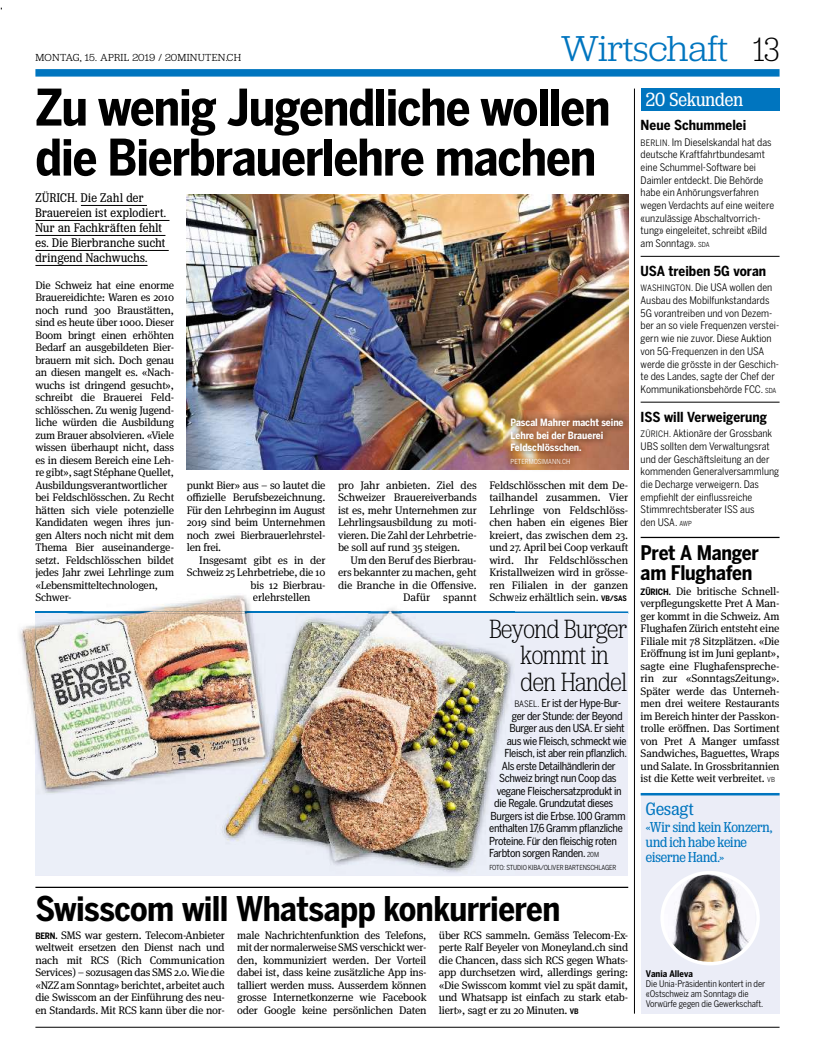
<style>
.page{position:relative;width:815px;height:1063px;background:#fff}
.page>*{position:absolute;margin:0;border:0;box-sizing:border-box;transform-origin:0 0}
.t1{font:700 50px/50px "Benton Sans Cond";letter-spacing:-.025em;color:#000}
.t2{font:300 37.5px "Jubilat";letter-spacing:-.01em;color:#0075bf}
.t3{font:700 33.75px "Benton Sans Cond";letter-spacing:-.015em;color:#000}
.t4{font:300 27.5px/26.2px "Jubilat Cond";letter-spacing:-.015em;color:#000}
.t5{font:700 20px/20px "Benton Sans Cond";letter-spacing:-.015em;color:#000}
.t6{font:20px "Jubilat Cond";color:#fff}
.t7{font:18.75px "Jubilat Cond";letter-spacing:.015em;color:#0075bf}
.t8{font:15px/15px "Jubilat Cond";letter-spacing:-.01em;color:#0075bf}
.t9{font:700 13.75px "Benton Sans Cond";color:#000}
.t10{font:13.12px/15px "Jubilat Cond";letter-spacing:.025em;color:#000}
.t11{font:11px/12.5px "Meta Serif OT";letter-spacing:-.02em;color:#000;text-align:justify}
.t12{font:11px "Benton Sans Cond";letter-spacing:-.03em;color:#000}
.t13{font:300 10.62px "Jubilat";letter-spacing:.02em;color:#000}
.t14{font:10.25px/12.8px "Benton Sans Cond";color:#000}
.t15{font:700 10px/12.5px "Benton Sans Cond";letter-spacing:-.005em;color:#fff}
.t16{font:9px/10px "Benton Sans Cond";letter-spacing:-.01em;color:#000}
.t17{font:700 9px "Benton Sans Cond";letter-spacing:.005em;color:#000}
.t18{font:6.88px "Benton Sans Cond";letter-spacing:-.015em;color:#000}
.t19{font:6.88px "Benton Sans Cond";color:#fff}
.s1{font-family:"Jubilat Cond";font-size:35px;color:#000}
.s2{font-size:8.75px}
.s3{font-size:6.88px}
.s4{font-family:"Benton Sans Cond";font-weight:700;font-size:7.5px}
.s5{font-family:"Benton Sans Cond";font-weight:700;font-size:8.75px}
.s6{font-family:"Benton Sans Cond";font-size:6.88px}
</style>
<div class="page">
<hr style="left:634px;top:89px;width:1px;height:925px;background:#000">
<div style="left:35px;top:69px;width:745px;height:8px;background:#0075bf"></div>
<div style="left:641px;top:89px;width:139px;height:22px;background:#0075bf"></div>
<hr style="left:641px;top:256px;width:139px;height:1px;background:#000">
<hr style="left:641px;top:402px;width:139px;height:1px;background:#000">
<hr style="left:35px;top:1027px;width:745px;height:1px;background:#000">
<img style="left:187px;top:195px;width:441px;height:275px">
<hr style="left:81px;top:205px;width:66px;height:1px;background:#000">
<hr style="left:35px;top:220px;width:134px;height:1px;background:#000">
<hr style="left:35px;top:235px;width:130px;height:1px;background:#000">
<hr style="left:35px;top:250px;width:134px;height:1px;background:#000">
<hr style="left:35px;top:265px;width:113px;height:1px;background:#000">
<img style="left:628px;top:411px;width:1px;height:59px">
<img style="left:503px;top:411px;width:125px;height:59px">
<hr style="left:641px;top:537px;width:139px;height:1px;background:#000">
<hr style="left:35px;top:887px;width:593px;height:1px;background:#000">
<hr style="left:35px;top:611px;width:593px;height:3px;background:#0075bf">
<div style="left:35px;top:614px;width:593px;height:262px;background:#ebedf7"></div>
<img style="left:20px;top:595px;width:378px;height:133px">
<img style="left:66px;top:611px;width:336px;height:3px">
<img style="left:35px;top:614px;width:478px;height:258px">
<div style="left:641px;top:793px;width:139px;height:221px;background:#ebedf7"></div>
<img style="left:664px;top:875px;width:91px;height:88px">
<div style="left:660px;top:871px;width:100px;height:94px;border:3px solid #fff;border-radius:50%"></div>
<hr style="left:641px;top:793px;width:139px;height:2px;background:#0075bf">
<h2 class="t2" style="left:561px;top:29px;width:220px">Wirtschaft <span class="s1">13</span></h2>
<h3 class="t6" style="left:646px;top:88px;width:99px">20 Sekunden</h3>
<p class="t9" style="left:641px;top:117px;width:107px">Neue Schummelei</p>
<p class="t14" style="left:641px;top:136px;width:135px"><span class="s2">BERLIN.</span> Im Dieselskandal hat das deutsche Kraftfahrtbundesamt eine Schummel-Software bei<br>Daimler entdeckt. Die Behörde habe ein Anhörungsverfahren wegen Verdachts auf eine weitere «unzulässige Abschaltvorrich&shy;tung» eingeleitet, schreibt «Bild am Sonntag». <span class="s3">SDA</span></p>
<p class="t9" style="left:641px;top:263px;width:127px">USA treiben 5G voran</p>
<p class="t14" style="left:641px;top:281px;width:140px"><span class="s2">WASHINGTON.</span> Die USA wollen den<br>Ausbau des Mobilfunkstandards<br>5G vorantreiben und von Dezem&shy;ber an so viele Frequenzen verstei&shy;gern wie nie zuvor. Diese Auktion von 5G-Frequenzen in den USA werde die grösste in der Geschich&shy;te des Landes, sagte der Chef der<br>Kommunikationsbehörde FCC. <span class="s3">SDA</span></p>
<p class="t9" style="left:641px;top:409px;width:128px">ISS will Verweigerung</p>
<p class="t14" style="left:641px;top:427px;width:140px"><span class="s2">ZÜRICH.</span> Aktionäre der Grossbank<br>UBS sollten dem Verwaltungsrat und der Geschäftsleitung an der kommenden Generalversammlung die Decharge verweigern. Das empfiehlt der einflussreiche<br>Stimmrechtsberater ISS aus<br>den USA. <span class="s3">AWP</span></p>
<p class="t13" style="left:35px;top:52px;width:207px">MONTAG, 15. APRIL 2019 / 20MINUTEN.CH</p>
<h1 class="t1" style="left:35px;top:82px;width:577px">Zu wenig Jugendliche wollen die Bierbrauerlehre machen</h1>
<p class="t10" style="left:35px;top:190px;width:132px">ZÜRICH. Die Zahl der<br>Brauereien ist explodiert.<br>Nur an Fachkräften fehlt es. Die Bierbranche sucht dringend Nachwuchs.</p>
<p class="t11" style="left:35px;top:279px;width:140px;text-align:left">Die Schweiz hat eine enorme<br>Brauereidichte: Waren es 2010 noch rund 300 Braustätten, sind es heute über 1000. Dieser<br>Boom bringt einen erhöhten<br>Bedarf an ausgebildeten Bier&shy;brauern mit sich. Doch genau an diesen mangelt es. «Nach&shy;wuchs ist dringend gesucht», schreibt die Brauerei Feld&shy;schlösschen. Zu wenig Jugend&shy;liche würden die Ausbildung zum Brauer absolvieren. «Viele wissen überhaupt nicht, dass es in diesem Bereich eine Leh&shy;re gibt», sagt Stéphane Quellet,<br>Ausbildungsverantwortlicher bei Feldschlösschen. Zu Recht hätten sich viele potenzielle<br>Kandidaten wegen ihres jun&shy;gen Alters noch nicht mit dem<br>Thema Bier auseinanderge&shy;setzt. Feldschlösschen bildet jedes Jahr zwei Lehrlinge zum «Lebensmitteltechnologen,</p>
<p class="t15" style="left:511px;top:416px;width:114px">Pascal Mahrer macht seine<br>Lehre bei der Brauerei<br>Feldschlösschen.</p>
<p class="t19" style="left:511px;top:457px;width:61px">PETERMOSIMANN.CH</p>
<p class="t11" style="left:403px;top:479px;width:227px;text-align:right">Feldschlösschen mit dem De-<br>tailhandel zusammen. Vier<br>Lehrlinge von Feldschlöss-<br>chen haben ein eigenes Bier<br>kreiert, das zwischen dem 23.<br>und 27. April bei Coop verkauft<br>wird. Ihr Feldschlösschen<br>Kristallweizen wird in grösse-<br>ren Filialen in der ganzen<br>Dafür spannt Schweiz erhältlich sein. <span class="s4">VB/SAS</span></p>
<p class="t11" style="left:338px;top:479px;width:140px">pro Jahr anbieten. Ziel des Schweizer Brauereiverbands ist es, mehr Unternehmen zur Lehrlingsausbildung zu moti&shy;vieren. Die Zahl der Lehrbetrie&shy;be soll auf rund 35 steigen.</p>
<p class="t11" style="left:338px;top:554px;width:140px;text-indent:12px">Um den Beruf des Bierbrau&shy;ers bekannter zu machen, geht die Branche in die Offensive.</p>
<p class="t11" style="left:187px;top:479px;width:140px">punkt Bier» aus – so lautet die offizielle Berufsbezeichnung.<br>Für den Lehrbeginn im August 2019 sind beim Unternehmen noch zwei Bierbrauerlehrstel&shy;len frei.</p>
<p class="t11" style="left:187px;top:554px;width:140px;text-align:right">Insgesamt gibt es in der<br>Schweiz 25 Lehrbetriebe, die 10 bis 12 Bierbrau-</p>
<h3 class="t5" style="left:641px;top:542px;width:120px">Pret A Manger am Flughafen</h3>
<p class="t11" style="left:641px;top:585px;width:140px"><span class="s5">ZÜRICH.</span> Die britische Schnell&shy;verpflegungskette Pret A Man&shy;ger kommt in die Schweiz. Am Flughafen Zürich entsteht eine Filiale mit 78 Sitzplätzen. «Die Eröffnung ist im Juni geplant», sagte eine Flughafenspreche&shy;rin zur «SonntagsZeitung».<br>Später werde das Unterneh&shy;men drei weitere Restaurants im Bereich hinter der Passkon&shy;trolle eröffnen. Das Sortiment von Pret A Manger umfasst Sandwiches, Baguettes, Wraps und Salate. In Grossbritannien ist die Kette weit verbreitet. <span class="s6">VB</span></p>
<p class="t11" style="left:35px;top:591px;width:38px">Schwer-</p>
<p class="t11" style="left:253px;top:591px;width:59px">erlehrstellen</p>
<h3 class="t4" style="left:521px;top:616px;width:108px;text-indent:-31px">Beyond Burger kommt in den Handel</h3>
<p class="t12" style="left:514px;top:697px;width:108px"><span class="s2">BASEL.</span> Er ist der Hype-Bur-</p>
<p class="t12" style="left:512px;top:709px;width:112px">ger der Stunde: der Beyond</p>
<p class="t12" style="left:509px;top:722px;width:117px">Burger aus den USA. Er sieht</p>
<p class="t12" style="left:507px;top:734px;width:121px">aus wie Fleisch, schmeckt wie</p>
<p class="t12" style="left:504px;top:747px;width:124px">Fleisch, ist aber rein pflanzlich.</p>
<p class="t12" style="left:502px;top:759px;width:115px">Als erste Detailhändlerin der</p>
<p class="t12" style="left:499px;top:772px;width:119px">Schweiz bringt nun Coop das</p>
<p class="t12" style="left:497px;top:784px;width:126px">vegane Fleischersatzprodukt in</p>
<p class="t12" style="left:494px;top:797px;width:120px">die Regale. Grundzutat dieses</p>
<p class="t12" style="left:491px;top:809px;width:137px">Burgers ist die Erbse. 100 Gramm</p>
<p class="t12" style="left:489px;top:822px;width:135px">enthalten 17,6 Gramm pflanzliche</p>
<p class="t12" style="left:489px;top:834px;width:129px">Proteine. Für den fleischig roten</p>
<p class="t12" style="left:489px;top:847px;width:111px">Farbton sorgen Randen. <span class="s3">20M</span></p>
<p class="t18" style="left:489px;top:863px;width:129px">FOTO: STUDIO KIBA/OLIVER BARTENSCHLAGER</p>
<h3 class="t7" style="left:646px;top:798px;width:49px">Gesagt</h3>
<h3 class="t8" style="left:646px;top:820px;width:128px">«Wir sind kein Konzern, und ich habe keine eiserne Hand.»</h3>
<h3 class="t3" style="left:35px;top:888px;width:526px">Swisscom will Whatsapp konkurrieren</h3>
<p class="t11" style="left:35px;top:929px;width:191px"><span class="s5">BERN.</span> SMS war gestern. Telecom-Anbieter weltweit ersetzen den Dienst nach und nach mit RCS (Rich Communication Services) – sozusagen das SMS 2.0. Wie die «NZZ am Sonntag» berichtet, arbeitet auch die Swisscom an der Einführung des neu&shy;en Standards. Mit RCS kann über die nor-</p>
<p class="t11" style="left:237px;top:929px;width:191px">male Nachrichtenfunktion des Telefons, mit der normalerweise SMS verschickt wer&shy;den, kommuniziert werden. Der Vorteil dabei ist, dass keine zusätzliche App ins&shy;talliert werden muss. Ausserdem können grosse Internetkonzerne wie Facebook oder Google keine persönlichen Daten</p>
<p class="t11" style="left:439px;top:929px;width:191px">über RCS sammeln. Gemäss Telecom-Ex&shy;perte Ralf Beyeler von Moneyland.ch sind die Chancen, dass sich RCS gegen Whats&shy;app durchsetzen wird, allerdings gering: «Die Swisscom kommt viel zu spät damit, und Whatsapp ist einfach zu stark etab&shy;liert», sagt er zu 20 Minuten. <span class="s4">VB</span></p>
<p class="t17" style="left:646px;top:969px;width:48px">Vania Alleva</p>
<p class="t16" style="left:646px;top:979px;width:121px">Die Unia-Präsidentin kontert in der «Ostschweiz am Sonntag» die<br>Vorwürfe gegen die Gewerkschaft.</p>
</div>
